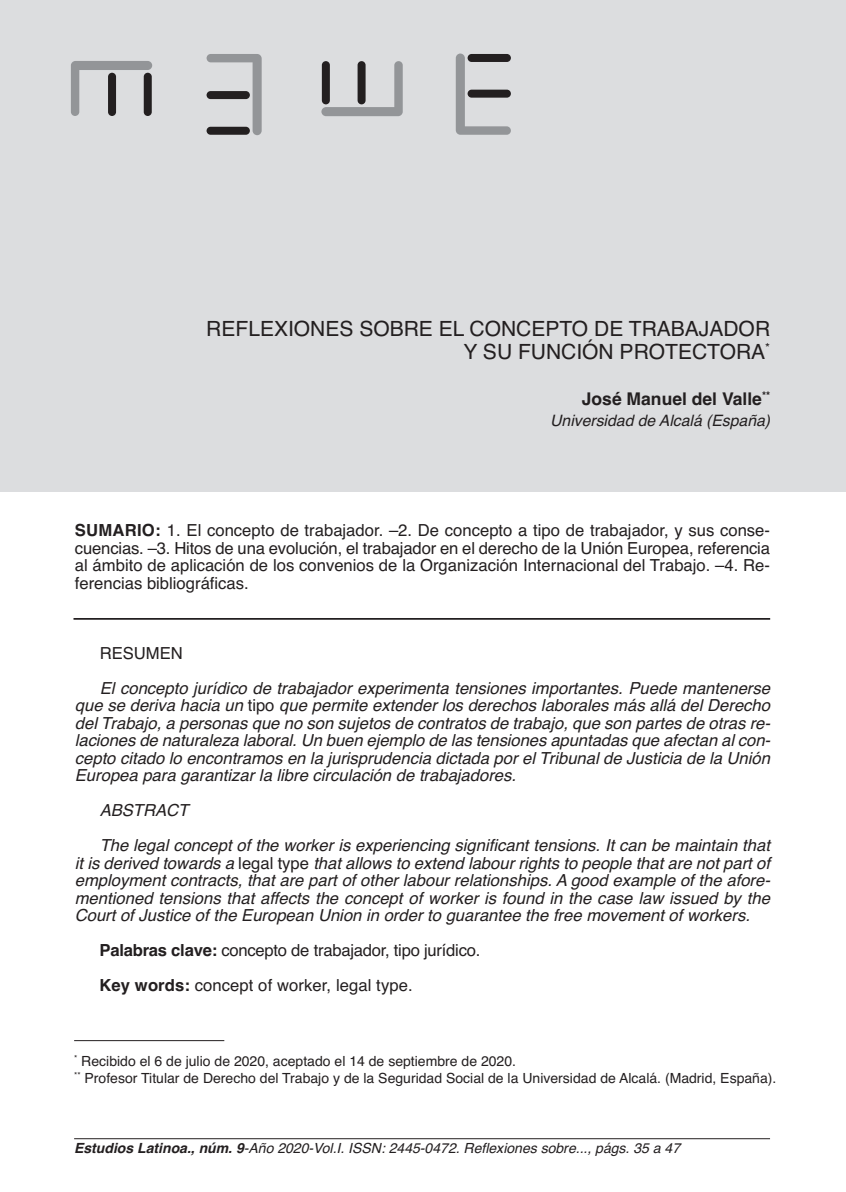
<style>
.page{position:relative;width:846px;height:1192px;background:#fff}
.page>*{position:absolute;margin:0;border:0;box-sizing:border-box;transform-origin:0 0}
.t1{font:115.15px "Gotham Rounded";color:#939598}
.t2{font:21px/22.8px "Helvetica";color:#231f20;text-align:right}
.t3{font:700 17.5px "Helvetica";color:#231f20}
.t4{font:italic 16.62px/17.5px "Helvetica";color:#231f20;text-align:justify}
.t5{font:16.62px/17.5px "Helvetica";color:#231f20;text-align:justify}
.t6{font:italic 15.75px "Helvetica";color:#231f20}
.t7{font:14px/16.8px "Helvetica";color:#231f20}
.t8{font:italic 14px "Helvetica";color:#231f20}
.s1{font-weight:700}
.s2{font-style:normal}
</style>
<div class="page">
<hr style="left:74px;top:1138px;width:695px;height:1px;background:#231f20">
<div style="left:0;top:0;width:845px;height:492px;background:#dcdddf"></div>
<div style="left:467px;top:54px;width:43px;height:8px;background:#231f20;border-radius:4px"></div>
<div style="left:467px;top:90px;width:43px;height:8px;background:#231f20;border-radius:4px"></div>
<div style="left:322px;top:61px;width:8px;height:43px;background:#231f20;border-radius:4px"></div>
<div style="left:357px;top:61px;width:8px;height:43px;background:#231f20;border-radius:4px"></div>
<div style="left:206px;top:127px;width:44px;height:8px;background:#231f20;border-radius:4px"></div>
<div style="left:206px;top:91px;width:44px;height:8px;background:#231f20;border-radius:4px"></div>
<div style="left:144px;top:73px;width:8px;height:43px;background:#231f20;border-radius:4px"></div>
<div style="left:108px;top:73px;width:8px;height:43px;background:#231f20;border-radius:4px"></div>
<hr style="left:73px;top:618px;width:696px;height:2px;background:#231f20">
<hr style="left:74px;top:1040px;width:150px;height:1px;background:#231f20">
<h1 class="t1" style="left:151px;top:50px;width:73px;rotate:90deg">L</h1>
<h1 class="t1" style="left:273px;top:135px;width:73px;rotate:-180deg">L</h1>
<h1 class="t1" style="left:322px;top:128px;width:73px;rotate:-90deg">L</h1>
<h1 class="t1" style="left:444px;top:54px;width:73px">L</h1>
<p class="t2" style="left:206px;top:318px;width:565px">REFLEXIONES SOBRE EL CONCEPTO DE TRABAJADOR<br>Y SU FUNCIÓN PROTECTORA<sup>*</sup></p>
<p class="t3" style="left:581px;top:388px;width:190px">José Manuel del Valle<sup>**</sup></p>
<p class="t6" style="left:550px;top:411px;width:221px">Universidad de Alcalá (España)</p>
<p class="t5" style="left:75px;top:522px;width:696px"><span class="s1">SUMARIO:</span> 1. El concepto de trabajador. –2. De concepto a tipo de trabajador, y sus conse&shy;cuencias. –3. Hitos de una evolución, el trabajador en el derecho de la Unión Europea, referencia al ámbito de aplicación de los convenios de la Organización Internacional del Trabajo. –4. Re&shy;ferencias bibliográficas.</p>
<p class="t5" style="left:100px;top:644px;width:85px">RESUMEN</p>
<p class="t4" style="left:75px;top:679px;width:696px;text-indent:25px">El concepto jurídico de trabajador experimenta tensiones importantes. Puede mantenerse que se deriva hacia un <span class="s2">tipo</span> que permite extender los derechos laborales más allá del Derecho del Trabajo, a personas que no son sujetos de contratos de trabajo, que son partes de otras re&shy;laciones de naturaleza laboral. Un buen ejemplo de las tensiones apuntadas que afectan al con&shy;cepto citado lo encontramos en la jurisprudencia dictada por el Tribunal de Justicia de la Unión Europea para garantizar la libre circulación de trabajadores.</p>
<p class="t4" style="left:100px;top:793px;width:671px;line-height:35px">ABSTRACT<br>The legal concept of the worker is experiencing significant tensions. It can be maintain that</p>
<p class="t4" style="left:75px;top:854px;width:696px">it is derived towards a <span class="s2">legal type</span> that allows to extend labour rights to people that are not part of employment contracts, that are part of other labour relationships. A good example of the afore&shy;mentioned tensions that affects the concept of worker is found in the case law issued by the Court of Justice of the European Union in order to guarantee the free movement of workers.</p>
<p class="t5" style="left:99px;top:933px;width:382px;line-height:35px"><span class="s1">Palabras clave:</span> concepto de trabajador, tipo jurídico.<br><span class="s1">Key words:</span> concept of worker, legal type.</p>
<p class="t7" style="left:74px;top:1053px;width:703px"><sup>*</sup> Recibido el 6 de julio de 2020, aceptado el 14 de septiembre de 2020.<br><sup>**</sup> Profesor Titular de Derecho del Trabajo y de la Seguridad Social de la Universidad de Alcalá. (Madrid, España).</p>
<p class="t8" style="left:74px;top:1140px;width:607px"><span class="s1">Estudios Latinoa., núm. 9</span>-Año 2020-Vol.I. ISSN: 2445-0472. Reflexiones sobre..., págs. 35 a 47</p>
</div>
